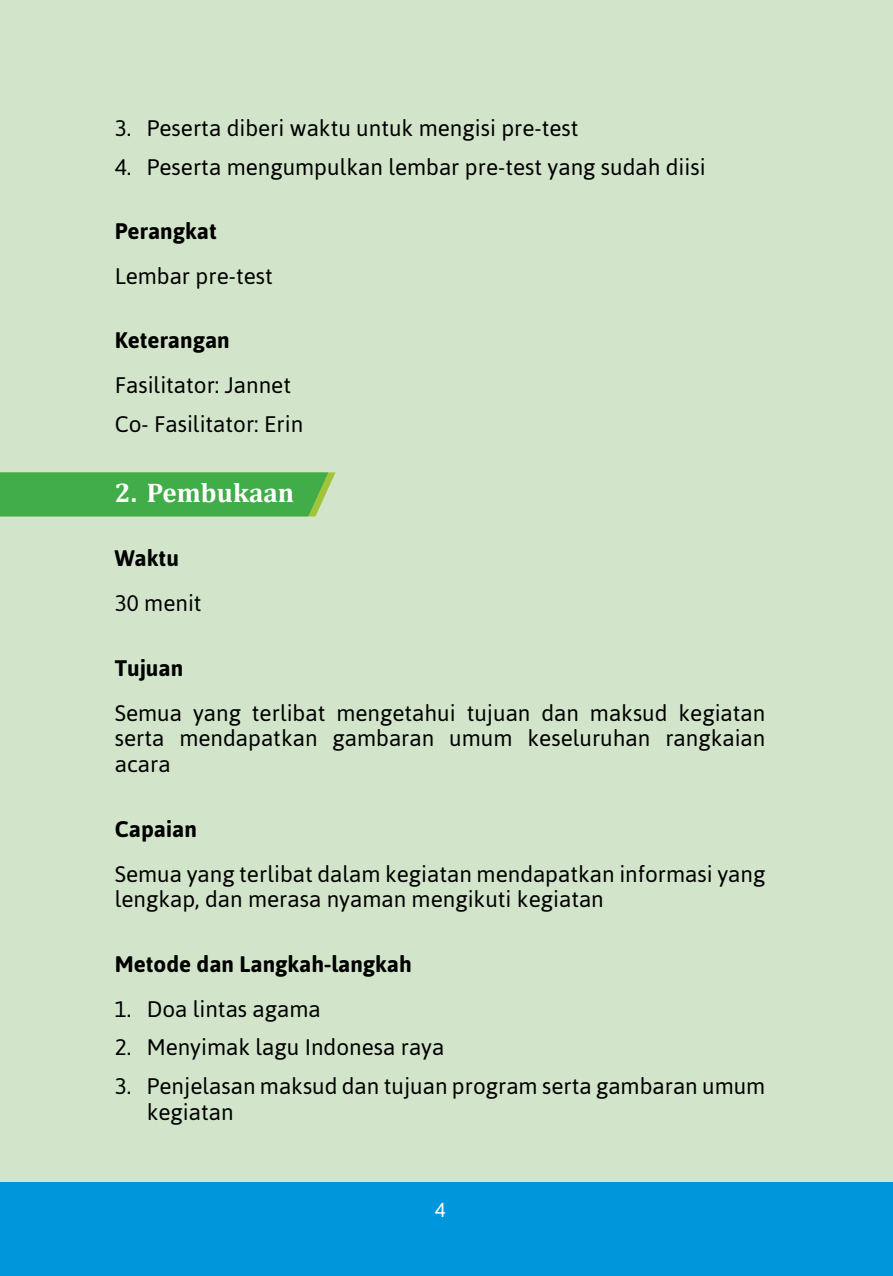
<style>
.page{position:relative;width:893px;height:1276px;background:#fff}
.page>*{position:absolute;margin:0;border:0;box-sizing:border-box;transform-origin:0 0}
.t1{font:700 27px "Cambria";color:#fff}
.t2{font:22.5px/45px "Asap";color:#000}
.t3{font:700 22.5px "Asap";color:#000}
.t4{font:20.25px "Asap";color:#fff}
.s1{font-weight:700}
</style>
<div class="page">
<div style="left:0;top:1182px;width:893px;height:94px;background:#0096db"></div>
<div style="left:0;top:0;width:893px;height:1182px;background:#d2e5ca"></div>
<svg style="left:0;top:472px;width:335px;height:44px;background:#48af4c"></svg>
<p class="t2" style="left:115px;top:105px;width:465px">3. Peserta diberi waktu untuk mengisi pre-test</p>
<p class="t2" style="left:115px;top:144px;width:592px">4. Peserta mengumpulkan lembar pre-test yang sudah diisi</p>
<p class="t2" style="left:115px;top:208px;width:160px"><span class="s1">Perangkat<br></span>Lembar pre-test</p>
<p class="t2" style="left:115px;top:317px;width:178px"><span class="s1">Keterangan<br></span>Fasilitator: Jannet</p>
<p class="t2" style="left:115px;top:401px;width:190px">Co- Fasilitator: Erin</p>
<p class="t1" style="left:115px;top:474px;width:181px">2. Pembukaan</p>
<p class="t2" style="left:115px;top:536px;width:88px"><span class="s1">Waktu<br></span>30 menit</p>
<p class="t2" style="left:115px;top:645px;width:652px"><span class="s1">Tujuan<br></span>Semua yang terlibat mengetahui tujuan dan maksud kegiatan</p>
<p class="t2" style="left:115px;top:725px;width:652px;line-height:25.9px">serta mendapatkan gambaran umum keseluruhan rangkaian acara</p>
<p class="t2" style="left:115px;top:806px;width:652px"><span class="s1">Capaian<br></span>Semua yang terlibat dalam kegiatan mendapatkan informasi yang</p>
<p class="t2" style="left:115px;top:877px;width:490px">lengkap, dan merasa nyaman mengikuti kegiatan</p>
<p class="t3" style="left:115px;top:950px;width:299px">Metode dan Langkah-langkah</p>
<p class="t2" style="left:115px;top:986px;width:207px">1. Doa lintas agama</p>
<p class="t2" style="left:115px;top:1024px;width:331px">2. Menyimak lagu Indonesa raya</p>
<p class="t2" style="left:147px;top:1072px;width:620px;line-height:25.9px;text-indent:-32px">3. Penjelasan maksud dan tujuan program serta gambaran umum kegiatan</p>
<p class="t4" style="left:435px;top:1198px;width:12px">4</p>
</div>
